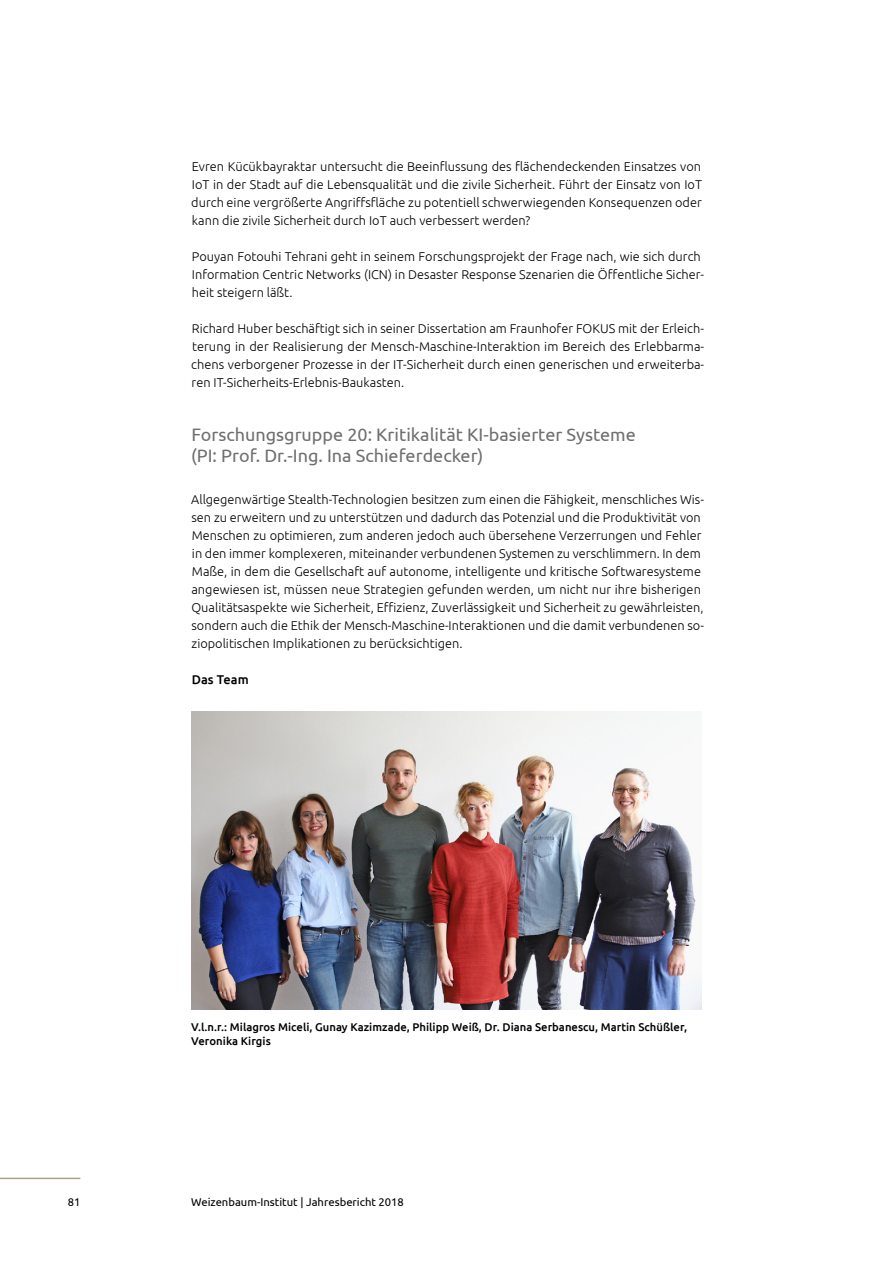
<style>
.page{position:relative;width:893px;height:1263px;background:#fff}
.page>*{position:absolute;margin:0;border:0;box-sizing:border-box;transform-origin:0 0}
.t1{font:18px/21px "Ubuntu";color:#6f6f6f}
.t2{font:300 12.75px/18px "Ubuntu";color:#000;text-align:justify}
.t3{font:500 12.75px "Ubuntu";color:#000}
.t4{font:500 11.25px/13.5px "Ubuntu";color:#000}
.t5{font:11.25px "Ubuntu";color:#000}
</style>
<div class="page">
<hr style="left:0;top:1178px;width:80px;height:1px;background:#aaa386">
<img style="left:191px;top:711px;width:510px;height:299px">
<p class="t2" style="left:191px;top:157px;width:512px">Evren Kücükbayraktar untersucht die Beeinflussung des flächendeckenden Einsatzes von IoT in der Stadt auf die Lebensqualität und die zivile Sicherheit. Führt der Einsatz von IoT durch eine vergrößerte Angriffsfläche zu potentiell schwerwiegenden Konsequenzen oder kann die zivile Sicherheit durch IoT auch verbessert werden?</p>
<p class="t2" style="left:192px;top:247px;width:514px;text-align:left">Pouyan Fotouhi Tehrani geht in seinem Forschungsprojekt der Frage nach, wie sich durch<br>Information Centric Networks (ICN) in Desaster Response Szenarien die Öffentliche Sicher&shy;heit steigern läßt.</p>
<p class="t2" style="left:191px;top:319px;width:514px">Richard Huber beschäftigt sich in seiner Dissertation am Fraunhofer FOKUS mit der Erleich&shy;terung in der Realisierung der Mensch-Maschine-Interaktion im Bereich des Erlebbarma&shy;chens verborgener Prozesse in der IT-Sicherheit durch einen generischen und erweiterba&shy;ren IT-Sicherheits-Erlebnis-Baukasten.</p>
<h1 class="t1" style="left:191px;top:424px;width:446px">Forschungsgruppe 20: Kritikalität KI-basierter Systeme (PI: Prof. Dr.-Ing. Ina Schieferdecker)</h1>
<p class="t2" style="left:191px;top:490px;width:514px;text-align:left">Allgegenwärtige Stealth-Technologien besitzen zum einen die Fähigkeit, menschliches Wis&shy;sen zu erweitern und zu unterstützen und dadurch das Potenzial und die Produktivität von Menschen zu optimieren, zum anderen jedoch auch übersehene Verzerrungen und Fehler in den immer komplexeren, miteinander verbundenen Systemen zu verschlimmern. In dem Maße, in dem die Gesellschaft auf autonome, intelligente und kritische Softwaresysteme angewiesen ist, müssen neue Strategien gefunden werden, um nicht nur ihre bisherigen Qualitätsaspekte wie Sicherheit, Effizienz, Zuverlässigkeit und Sicherheit zu gewährleisten, sondern auch die Ethik der Mensch-Maschine-Interaktionen und die damit verbundenen so&shy;ziopolitischen Implikationen zu berücksichtigen.</p>
<p class="t3" style="left:192px;top:671px;width:58px">Das Team</p>
<p class="t4" style="left:191px;top:1020px;width:497px">V.l.n.r.: Milagros Miceli, Gunay Kazimzade, Philipp Weiß, Dr. Diana Serbanescu, Martin Schüßler,<br>Veronika Kirgis</p>
<p class="t5" style="left:68px;top:1195px;width:14px">81</p>
<p class="t5" style="left:191px;top:1195px;width:214px">Weizenbaum-Institut | Jahresbericht 2018</p>
</div>
